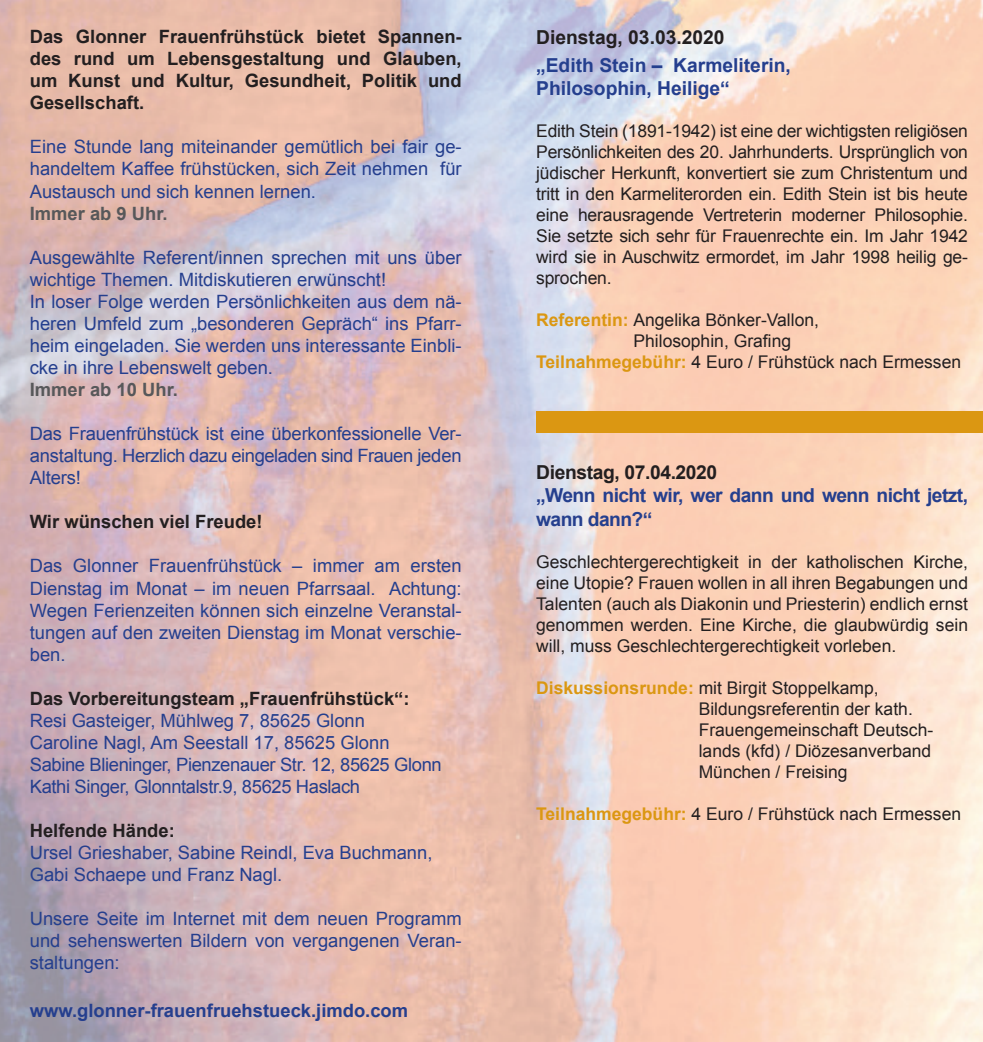
<style>
.page{position:relative;width:983px;height:1042px;background:#fff}
.page>*{position:absolute;margin:0;border:0;box-sizing:border-box;transform-origin:0 0}
.t1{font:700 19.25px/23.1px "Arial";letter-spacing:-.03em;color:#253f8e}
.t2{font:700 19.25px/23.1px "Arial";color:#253f8e}
.t3{font:700 19.25px "Arial";letter-spacing:-.01em;color:#231f20}
.t4{font:18.38px/22.1px "Arial";color:#253f8e;text-align:justify}
.t5{font:700 18.38px/22.1px "Arial";color:#231f20;text-align:justify}
.t6{font:18.38px/22.1px "Arial";letter-spacing:-.02em;color:#253f8e}
.t7{font:700 18.38px "Arial";color:#253f8e}
.t8{font:700 18.38px "Arial";color:#57585a}
.t9{font:17.5px/21px "Arial";color:#231f20;text-align:justify}
.s1{font-weight:700;color:#db9712}
</style>
<div class="page">
<img style="left:0;top:0;width:982px;height:1042px">
<div style="left:536px;top:412px;width:446px;height:21px;background:#db9712"></div>
<p class="t5" style="left:30px;top:26px;width:433px">Das Glonner Frauenfrühstück bietet Spannen&shy;des rund um Lebensgestaltung und Glauben, um Kunst und Kultur, Gesundheit, Politik und Gesellschaft.</p>
<p class="t4" style="left:30px;top:136px;width:433px">Eine Stunde lang miteinander gemütlich bei fair ge&shy;handeltem Kaffee frühstücken, sich Zeit nehmen für Austausch und sich kennen lernen.</p>
<p class="t8" style="left:30px;top:201px;width:139px">Immer ab 9 Uhr.</p>
<p class="t4" style="left:30px;top:246px;width:433px;text-align:left">Ausgewählte Referent/innen sprechen mit uns über wichtige Themen. Mitdiskutieren erwünscht!<br>In loser Folge werden Persönlichkeiten aus dem nä&shy;heren Umfeld zum „besonderen Gepräch“ ins Pfarr&shy;heim eingeladen. Sie werden uns interessante Einbli&shy;cke in ihre Lebenswelt geben.</p>
<p class="t8" style="left:30px;top:377px;width:150px">Immer ab 10 Uhr.</p>
<p class="t4" style="left:30px;top:423px;width:433px">Das Frauenfrühstück ist eine überkonfessionelle Ver&shy;anstaltung. Herzlich dazu eingeladen sind Frauen jeden Alters!</p>
<p class="t5" style="left:30px;top:511px;width:234px">Wir wünschen viel Freude!</p>
<p class="t4" style="left:30px;top:555px;width:433px">Das Glonner Frauenfrühstück – immer am ersten Dienstag im Monat – im neuen Pfarrsaal. Achtung:<br>Wegen Ferienzeiten können sich einzelne Veranstal&shy;tungen auf den zweiten Dienstag im Monat verschie&shy;ben.</p>
<p class="t5" style="left:30px;top:688px;width:381px">Das Vorbereitungsteam „Frauenfrühstück“:</p>
<p class="t6" style="left:30px;top:709px;width:413px">Resi Gasteiger, Mühlweg 7, 85625 Glonn<br>Caroline Nagl, Am Seestall 17, 85625 Glonn Sabine Blieninger, Pienzenauer Str. 12, 85625 Glonn Kathi Singer, Glonntalstr.9, 85625 Haslach</p>
<p class="t5" style="left:30px;top:820px;width:146px">Helfende Hände:</p>
<p class="t4" style="left:30px;top:842px;width:404px">Ursel Grieshaber, Sabine Reindl, Eva Buchmann,<br>Gabi Schaepe und Franz Nagl.</p>
<p class="t4" style="left:30px;top:908px;width:433px">Unsere Seite im Internet mit dem neuen Programm und sehenswerten Bildern von vergangenen Veran&shy;staltungen:</p>
<p class="t7" style="left:30px;top:998px;width:380px">www.glonner-frauenfruehstueck.jimdo.com</p>
<p class="t3" style="left:536px;top:24px;width:190px">Dienstag, 03.03.2020</p>
<p class="t2" style="left:536px;top:54px;width:256px">„Edith Stein – Karmeliterin,<br>Philosophin, Heilige“</p>
<p class="t9" style="left:536px;top:120px;width:433px">Edith Stein (1891-1942) ist eine der wichtigsten religiösen Persönlichkeiten des 20. Jahrhunderts. Ursprünglich von jüdischer Herkunft, konvertiert sie zum Christentum und tritt in den Karmeliterorden ein. Edith Stein ist bis heute eine herausragende Vertreterin moderner Philosophie.<br>Sie setzte sich sehr für Frauenrechte ein. Im Jahr 1942 wird sie in Auschwitz ermordet, im Jahr 1998 heilig ge&shy;sprochen.</p>
<p class="t9" style="left:536px;top:309px;width:284px"><span class="s1">Referentin:</span> Angelika Bönker-Vallon,</p>
<p class="t9" style="left:633px;top:330px;width:159px">Philosophin, Grafing</p>
<p class="t9" style="left:536px;top:351px;width:426px"><span class="s1">Teilnahmegebühr:</span> 4 Euro / Frühstück nach Ermessen</p>
<p class="t3" style="left:536px;top:460px;width:183px">Dienstag, 07.04.2020</p>
<p class="t1" style="left:536px;top:485px;width:433px">„Wenn nicht wir, wer dann und wenn nicht jetzt, wann dann?“</p>
<p class="t9" style="left:536px;top:551px;width:433px">Geschlechtergerechtigkeit in der katholischen Kirche, eine Utopie? Frauen wollen in all ihren Begabungen und Talenten (auch als Diakonin und Priesterin) endlich ernst genommen werden. Eine Kirche, die glaubwürdig sein will, muss Geschlechtergerechtigkeit vorleben.</p>
<p class="t9" style="left:698px;top:677px;width:236px;text-align:left;text-indent:-162px"><span class="s1">Diskussionsrunde:</span> mit Birgit Stoppelkamp,<br>Bildungsreferentin der kath.<br>Frauengemeinschaft Deutsch&shy;lands (kfd) / Diözesanverband<br>München / Freising</p>
<p class="t9" style="left:536px;top:803px;width:426px"><span class="s1">Teilnahmegebühr:</span> 4 Euro / Frühstück nach Ermessen</p>
</div>
